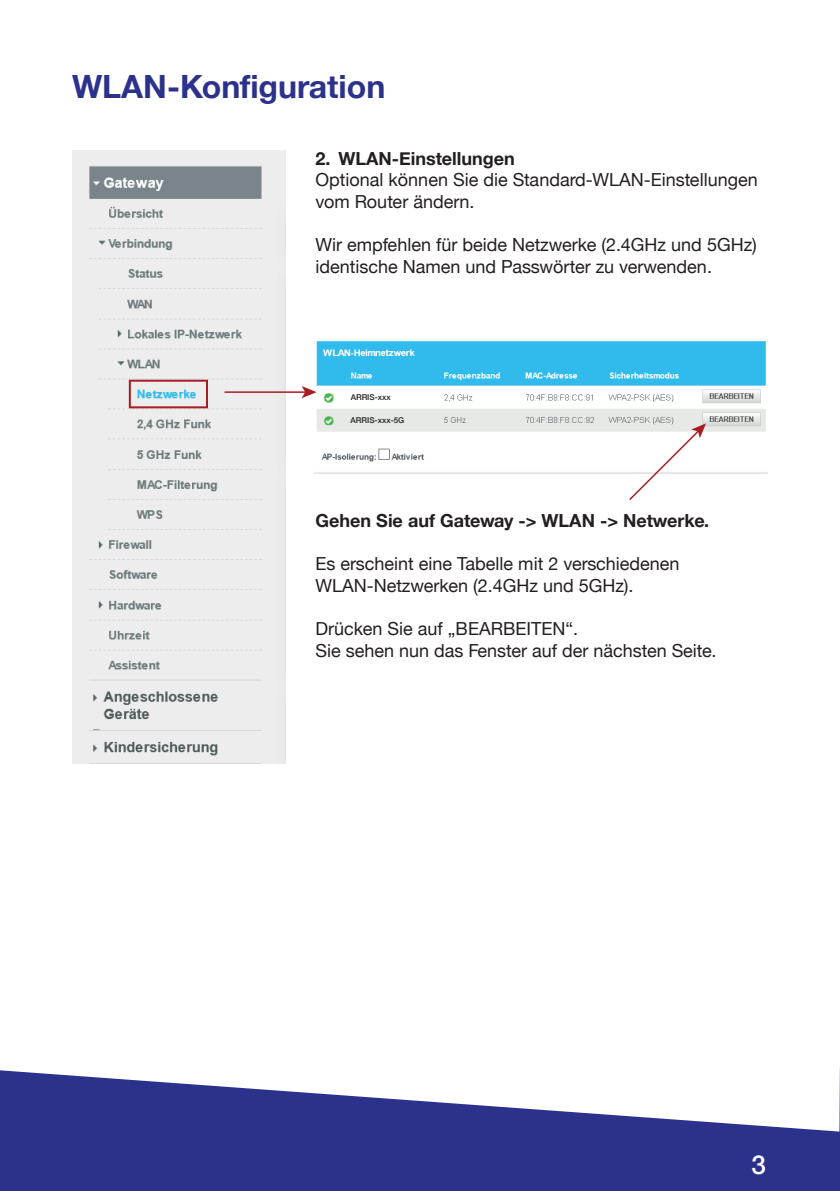
<style>
.page{position:relative;width:840px;height:1191px;background:#fff}
.page>*{position:absolute;margin:0;border:0;box-sizing:border-box;transform-origin:0 0}
.t1{font:700 32px "Helvetica Neue";color:#2c328c}
.t2{font:500 26px "Helvetica Neue";color:#fff}
.t3{font:18px/21.6px "Helvetica Neue";color:#231f20}
.t4{font:700 18px "Helvetica Neue";color:#231f20}
.t5{font:500 8px "Helvetica Neue";color:#231f20}
</style>
<div class="page">
<svg style="left:0;top:1070px;width:839px;height:121px;fill:#2c328c"></svg>
<img style="left:72px;top:150px;width:213px;height:613px">
<div style="left:129px;top:380px;width:79px;height:28px;border:2px solid #a81d21"></div>
<img style="left:314px;top:341px;width:453px;height:133px">
<div style="left:344px;top:390px;width:86px;height:16px;background:#fff"></div>
<div style="left:342px;top:413px;width:84px;height:14px;background:#e7e9e7"></div>
<hr style="left:224px;top:391px;width:82px;height:2px;background:#a81d21">
<svg style="left:301px;top:386px;width:15px;height:12px"></svg>
<svg style="left:627px;top:423px;width:78px;height:77px"></svg>
<div style="left:0;top:1134px;width:90px;height:57px;background:#2c328c"></div>
<h1 class="t1" style="left:72px;top:61px;width:314px">WLAN-Konfiguration</h1>
<p class="t4" style="left:315px;top:144px;width:200px">2. WLAN-Einstellungen</p>
<p class="t3" style="left:315px;top:170px;width:443px">Optional können Sie die Standard-WLAN-Einstellungen vom Router ändern.</p>
<p class="t3" style="left:315px;top:235px;width:442px">Wir empfehlen für beide Netzwerke (2.4GHz und 5GHz) identische Namen und Passwörter zu verwenden.</p>
<p class="t5" style="left:350px;top:391px;width:42px">ARRIS-xxx</p>
<p class="t5" style="left:350px;top:414px;width:55px">ARRIS-xxx-5G</p>
<p class="t4" style="left:315px;top:507px;width:395px">Gehen Sie auf Gateway -&gt; WLAN -&gt; Netwerke.</p>
<p class="t3" style="left:315px;top:554px;width:365px">Es erscheint eine Tabelle mit 2 verschiedenen<br>WLAN-Netzwerken (2.4GHz und 5GHz).</p>
<p class="t3" style="left:315px;top:619px;width:402px">Drücken Sie auf „BEARBEITEN“.<br>Sie sehen nun das Fenster auf der nächsten Seite.</p>
<h2 class="t2" style="left:751px;top:1143px;width:16px">3</h2>
</div>
